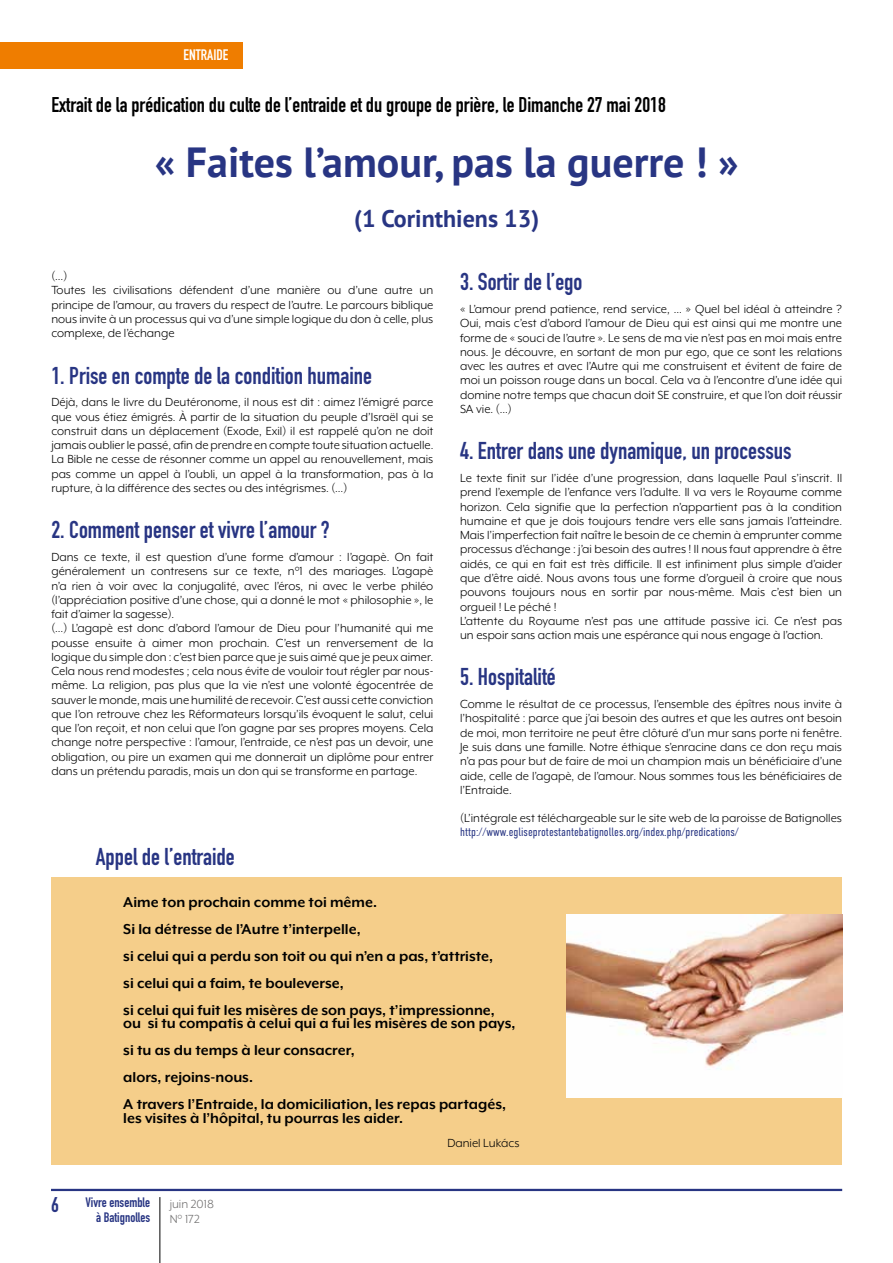
<style>
.page{position:relative;width:893px;height:1263px;background:#fff}
.page>*{position:absolute;margin:0;border:0;box-sizing:border-box;transform-origin:0 0}
.t1{font:700 42px "PT Sans";color:#283583}
.t2{font:700 24px "DIN Condensed";color:#283583}
.t3{font:700 24px "PT Sans";color:#283583}
.t4{font:700 21px "DIN Condensed";color:#000}
.t5{font:700 21px "DIN Condensed";color:#283583}
.t6{font:700 16.5px/27px "Mr Eaves XL Mod OT";color:#000}
.t7{font:700 15px "DIN Condensed";color:#fff}
.t8{font:13.5px/14.2px "Mr Eaves XL Mod OT";color:#000}
.t9{font:700 13.5px/15px "DIN Condensed";color:#283583;text-align:right}
.t10{font:13.5px/15px "Mr Eaves XL Mod OT";color:#706f6f}
.t11{font:300 12px "DIN Condensed";color:#283583}
</style>
<div class="page">
<hr style="left:51px;top:1189px;width:791px;height:2px;background:#283583">
<hr style="left:159px;top:1197px;width:1px;height:66px;background:#000">
<div style="left:51px;top:877px;width:791px;height:287px;background:#f5ce8a"></div>
<div style="left:0;top:42px;width:242px;height:27px;background:#ef7d00"></div>
<img style="left:567px;top:914px;width:275px;height:184px">
<p class="t7" style="left:184px;top:44px;width:46px">ENTRAIDE</p>
<h3 class="t4" style="left:51px;top:90px;width:616px">Extrait de la prédication du culte de l’entraide et du groupe de prière, le Dimanche 27 mai 2018</h3>
<h1 class="t1" style="left:155px;top:134px;width:585px">« Faites l’amour, pas la guerre ! »</h1>
<h2 class="t3" style="left:354px;top:203px;width:187px">(1 Corinthiens 13)</h2>
<p class="t8" style="left:51px;top:269px;width:384px">(…)<br>Toutes les civilisations défendent d’une manière ou d’une autre un principe de l’amour, au travers du respect de l’autre. Le parcours biblique nous invite à un processus qui va d’une simple logique du don à celle, plus complexe, de l’échange</p>
<h2 class="t2" style="left:51px;top:359px;width:322px">1. Prise en compte de la condition humaine</h2>
<p class="t8" style="left:51px;top:395px;width:384px;text-align:justify">Déjà, dans le livre du Deutéronome, il nous est dit : aimez l’émigré parce que vous étiez émigrés. À partir de la situation du peuple d’Israël qui se construit dans un déplacement (Exode, Exil) il est rappelé qu’on ne doit jamais oublier le passé, afin de prendre en compte toute situation actuelle.<br>La Bible ne cesse de résonner comme un appel au renouvellement, mais pas comme un appel à l’oubli, un appel à la transformation, pas à la rupture, à la différence des sectes ou des intégrismes. (…)</p>
<h2 class="t2" style="left:51px;top:514px;width:280px">2. Comment penser et vivre l’amour ?</h2>
<p class="t8" style="left:51px;top:550px;width:384px">Dans ce texte, il est question d’une forme d’amour : l’agapè. On fait généralement un contresens sur ce texte, n°1 des mariages. L’agapè n’a rien à voir avec la conjugalité, avec l’éros, ni avec le verbe philéo (l’appréciation positive d’une chose, qui a donné le mot « philosophie », le fait d’aimer la sagesse).<br>(…) L’agapè est donc d’abord l’amour de Dieu pour l’humanité qui me pousse ensuite à aimer mon prochain. C’est un renversement de la logique du simple don : c’est bien parce que je suis aimé que je peux aimer.<br>Cela nous rend modestes ; cela nous évite de vouloir tout régler par nous&shy;même. La religion, pas plus que la vie n’est une volonté égocentrée de sauver le monde, mais une humilité de recevoir. C’est aussi cette conviction que l’on retrouve chez les Réformateurs lorsqu’ils évoquent le salut, celui que l’on reçoit, et non celui que l’on gagne par ses propres moyens. Cela change notre perspective : l’amour, l’entraide, ce n’est pas un devoir, une obligation, ou pire un examen qui me donnerait un diplôme pour entrer dans un prétendu paradis, mais un don qui se transforme en partage.</p>
<h2 class="t2" style="left:96px;top:840px;width:141px">Appel de l’entraide</h2>
<h2 class="t2" style="left:460px;top:266px;width:124px">3. Sortir de l’ego</h2>
<p class="t8" style="left:460px;top:302px;width:384px;text-align:justify">« L’amour prend patience, rend service, … » Quel bel idéal à atteindre ?<br>Oui, mais c’est d’abord l’amour de Dieu qui est ainsi qui me montre une forme de « souci de l’autre ». Le sens de ma vie n’est pas en moi mais entre nous. Je découvre, en sortant de mon pur ego, que ce sont les relations avec les autres et avec l’Autre qui me construisent et évitent de faire de moi un poisson rouge dans un bocal. Cela va à l’encontre d’une idée qui domine notre temps que chacun doit SE construire, et que l’on doit réussir SA vie. (…)</p>
<h2 class="t2" style="left:460px;top:435px;width:333px">4. Entrer dans une dynamique, un processus</h2>
<p class="t8" style="left:460px;top:471px;width:384px">Le texte finit sur l’idée d’une progression, dans laquelle Paul s’inscrit. Il prend l’exemple de l’enfance vers l’adulte. Il va vers le Royaume comme horizon. Cela signifie que la perfection n’appartient pas à la condition humaine et que je dois toujours tendre vers elle sans jamais l’atteindre.<br>Mais l’imperfection fait naître le besoin de ce chemin à emprunter comme processus d’échange : j’ai besoin des autres ! Il nous faut apprendre à être aidés, ce qui en fait est très difficile. Il est infiniment plus simple d’aider que d’être aidé. Nous avons tous une forme d’orgueil à croire que nous pouvons toujours nous en sortir par nous-même. Mais c’est bien un orgueil ! Le péché !<br>L’attente du Royaume n’est pas une attitude passive ici. Ce n’est pas un espoir sans action mais une espérance qui nous engage à l’action.</p>
<h2 class="t2" style="left:460px;top:661px;width:97px">5. Hospitalité</h2>
<p class="t8" style="left:460px;top:697px;width:384px;text-align:justify">Comme le résultat de ce processus, l’ensemble des épîtres nous invite à l’hospitalité : parce que j’ai besoin des autres et que les autres ont besoin de moi, mon territoire ne peut être clôturé d’un mur sans porte ni fenêtre.<br>Je suis dans une famille. Notre éthique s’enracine dans ce don reçu mais n’a pas pour but de faire de moi un champion mais un bénéficiaire d’une aide, celle de l’agapè, de l’amour. Nous sommes tous les bénéficiaires de l’Entraide.</p>
<p class="t8" style="left:460px;top:811px;width:383px">(L’intégrale est téléchargeable sur le site web de la paroisse de Batignolles</p>
<p class="t11" style="left:460px;top:825px;width:280px">http://www.egliseprotestantebatignolles.org/index.php/predications/</p>
<p class="t6" style="left:123px;top:888px;width:373px">Aime ton prochain comme toi même.<br>Si la détresse de l’Autre t’interpelle,<br>si celui qui a perdu son toit ou qui n’en a pas, t’attriste, si celui qui a faim, te bouleverse,<br>si celui qui fuit les misères de son pays, t’impressionne,</p>
<p class="t6" style="left:123px;top:1010px;width:394px">ou si tu compatis à celui qui a fui les misères de son pays, si tu as du temps à leur consacrer,<br>alors, rejoins-nous.<br>A travers l’Entraide, la domiciliation, les repas partagés,</p>
<p class="t6" style="left:123px;top:1104px;width:281px">les visites à l’hôpital, tu pourras les aider.</p>
<p class="t8" style="left:447px;top:1135px;width:74px">Daniel Lukács</p>
<h3 class="t5" style="left:51px;top:1190px;width:9px">6</h3>
<p class="t9" style="left:85px;top:1194px;width:66px">Vivre ensemble à Batignolles</p>
<p class="t10" style="left:170px;top:1196px;width:46px">juin 2018<br>N° 172</p>
</div>
